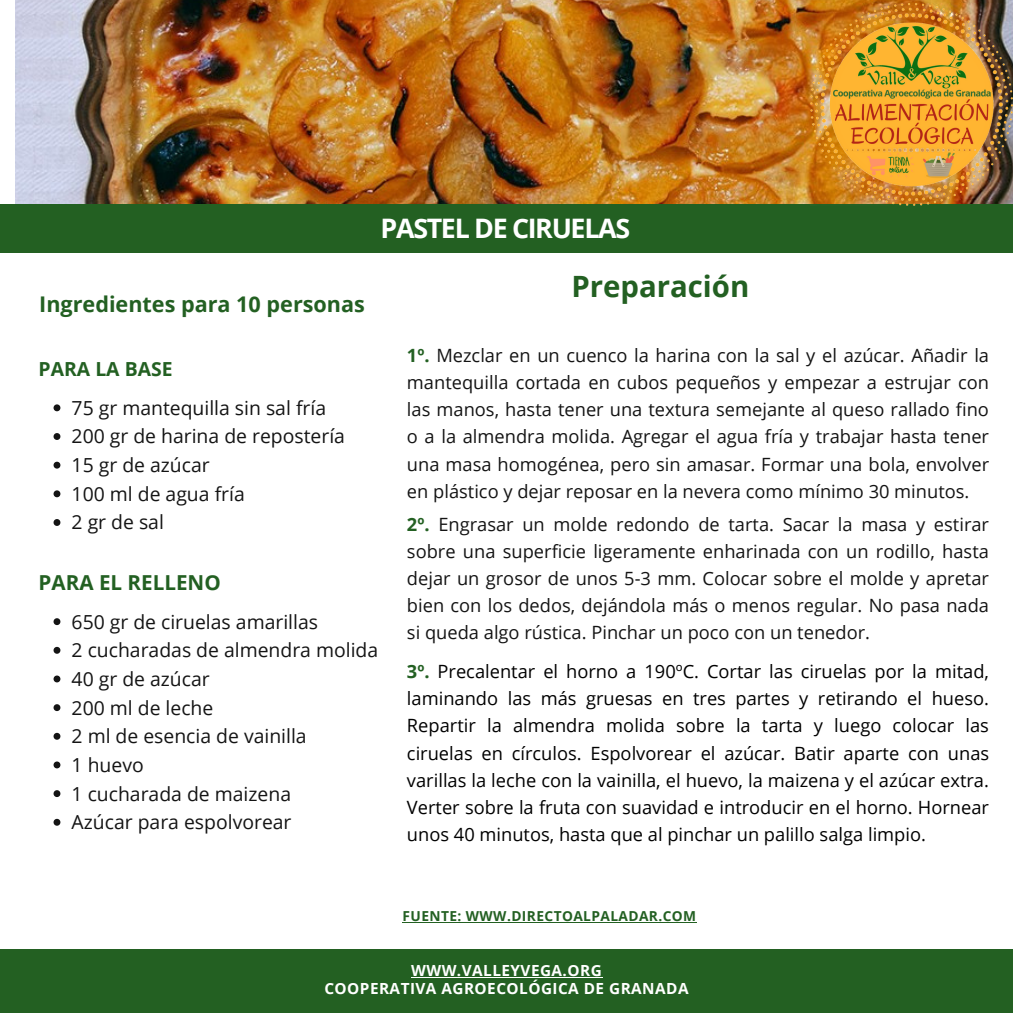
<style>
.page{position:relative;width:1013px;height:1013px;background:#fff}
.page>*{position:absolute;margin:0;border:0;box-sizing:border-box;transform-origin:0 0}
.t1{font:700 29.38px "Open Sans";color:#236022}
.t2{font:700 26.88px "Open Sans";letter-spacing:-.05em;color:#fff}
.t3{font:700 21.62px "Open Sans";color:#236022}
.t4{font:700 20.62px "Open Sans";color:#236022}
.t5{font:19.38px "Open Sans";color:#141414}
.t6{font:700 19.38px "Open Sans";color:#236022}
.t7{font:18.25px/27.2px "Open Sans";color:#141414;text-align:justify}
.t8{font:18.25px/27.2px "Open Sans";color:#000;text-align:justify}
.t9{font:700 15.38px "Open Sans";letter-spacing:.03em;color:#fff}
.t10{font:700 13.75px "Open Sans";letter-spacing:.03em;color:#236022}
.s1{font-weight:700;color:#236022}
</style>
<div class="page">
<img style="left:15px;top:0;width:997px;height:205px">
<div style="left:0;top:205px;width:1012px;height:48px;background:#236022"></div>
<img style="left:810px;top:4px;width:202px;height:201px">
<div style="left:0;top:949px;width:1012px;height:63px;background:#236022"></div>
<svg style="left:54px;top:404px;width:6px;height:7px"></svg>
<svg style="left:54px;top:433px;width:6px;height:7px"></svg>
<svg style="left:54px;top:462px;width:6px;height:6px"></svg>
<svg style="left:54px;top:490px;width:6px;height:7px"></svg>
<svg style="left:54px;top:519px;width:6px;height:7px"></svg>
<svg style="left:54px;top:618px;width:6px;height:7px"></svg>
<svg style="left:54px;top:647px;width:6px;height:6px"></svg>
<svg style="left:54px;top:675px;width:6px;height:7px"></svg>
<svg style="left:54px;top:704px;width:6px;height:7px"></svg>
<svg style="left:54px;top:733px;width:6px;height:6px"></svg>
<svg style="left:54px;top:761px;width:6px;height:7px"></svg>
<svg style="left:54px;top:790px;width:6px;height:7px"></svg>
<svg style="left:54px;top:818px;width:6px;height:7px"></svg>
<hr style="left:411px;top:977px;width:191px;height:1px;background:#fff">
<hr style="left:402px;top:922px;width:294px;height:1px;background:#236022">
<p class="t3" style="left:39px;top:289px;width:327px">Ingredientes para 10 personas</p>
<p class="t2" style="left:380px;top:209px;width:251px">PASTEL DE CIRUELAS</p>
<p class="t1" style="left:571px;top:266px;width:179px">Preparación</p>
<p class="t6" style="left:39px;top:355px;width:135px">PARA LA BASE</p>
<p class="t5" style="left:72px;top:394px;width:256px">75 gr mantequilla sin sal fría</p>
<p class="t5" style="left:72px;top:422px;width:275px">200 gr de harina de repostería</p>
<p class="t5" style="left:72px;top:451px;width:140px">15 gr de azúcar</p>
<p class="t5" style="left:72px;top:480px;width:175px">100 ml de agua fría</p>
<p class="t5" style="left:72px;top:508px;width:94px">2 gr de sal</p>
<p class="t4" style="left:39px;top:567px;width:184px">PARA EL RELLENO</p>
<p class="t5" style="left:72px;top:608px;width:248px">650 gr de ciruelas amarillas</p>
<p class="t5" style="left:72px;top:636px;width:308px">2 cucharadas de almendra molida</p>
<p class="t5" style="left:72px;top:665px;width:140px">40 gr de azúcar</p>
<p class="t5" style="left:72px;top:693px;width:143px">200 ml de leche</p>
<p class="t5" style="left:72px;top:722px;width:237px">2 ml de esencia de vainilla</p>
<p class="t5" style="left:72px;top:751px;width:74px">1 huevo</p>
<p class="t5" style="left:72px;top:779px;width:221px">1 cucharada de maizena</p>
<p class="t5" style="left:72px;top:808px;width:221px">Azúcar para espolvorear</p>
<p class="t7" style="left:407px;top:341px;width:583px"><span class="s1">1º.</span> Mezclar en un cuenco la harina con la sal y el azúcar. Añadir la mantequilla cortada en cubos pequeños y empezar a estrujar con las manos, hasta tener una textura semejante al queso rallado fino o a la almendra molida. Agregar el agua fría y trabajar hasta tener una masa homogénea, pero sin amasar. Formar una bola, envolver en plástico y dejar reposar en la nevera como mínimo 30 minutos.</p>
<p class="t7" style="left:407px;top:510px;width:583px"><span class="s1">2º.</span> Engrasar un molde redondo de tarta. Sacar la masa y estirar sobre una superficie ligeramente enharinada con un rodillo, hasta dejar un grosor de unos 5-3 mm. Colocar sobre el molde y apretar bien con los dedos, dejándola más o menos regular. No pasa nada si queda algo rústica. Pinchar un poco con un tenedor.</p>
<p class="t8" style="left:407px;top:657px;width:583px"><span class="s1">3º.</span> Precalentar el horno a 190ºC. Cortar las ciruelas por la mitad, laminando las más gruesas en tres partes y retirando el hueso.<br>Repartir la almendra molida sobre la tarta y luego colocar las ciruelas en círculos. Espolvorear el azúcar. Batir aparte con unas varillas la leche con la vainilla, el huevo, la maizena y el azúcar extra.<br>Verter sobre la fruta con suavidad e introducir en el horno. Hornear unos 40 minutos, hasta que al pinchar un palillo salga limpio.</p>
<p class="t10" style="left:402px;top:906px;width:295px">FUENTE: WWW.DIRECTOALPALADAR.COM</p>
<p class="t9" style="left:411px;top:960px;width:192px">WWW.VALLEYVEGA.ORG</p>
<p class="t9" style="left:324px;top:977px;width:366px">COOPERATIVA AGROECOLÓGICA DE GRANADA</p>
</div>
